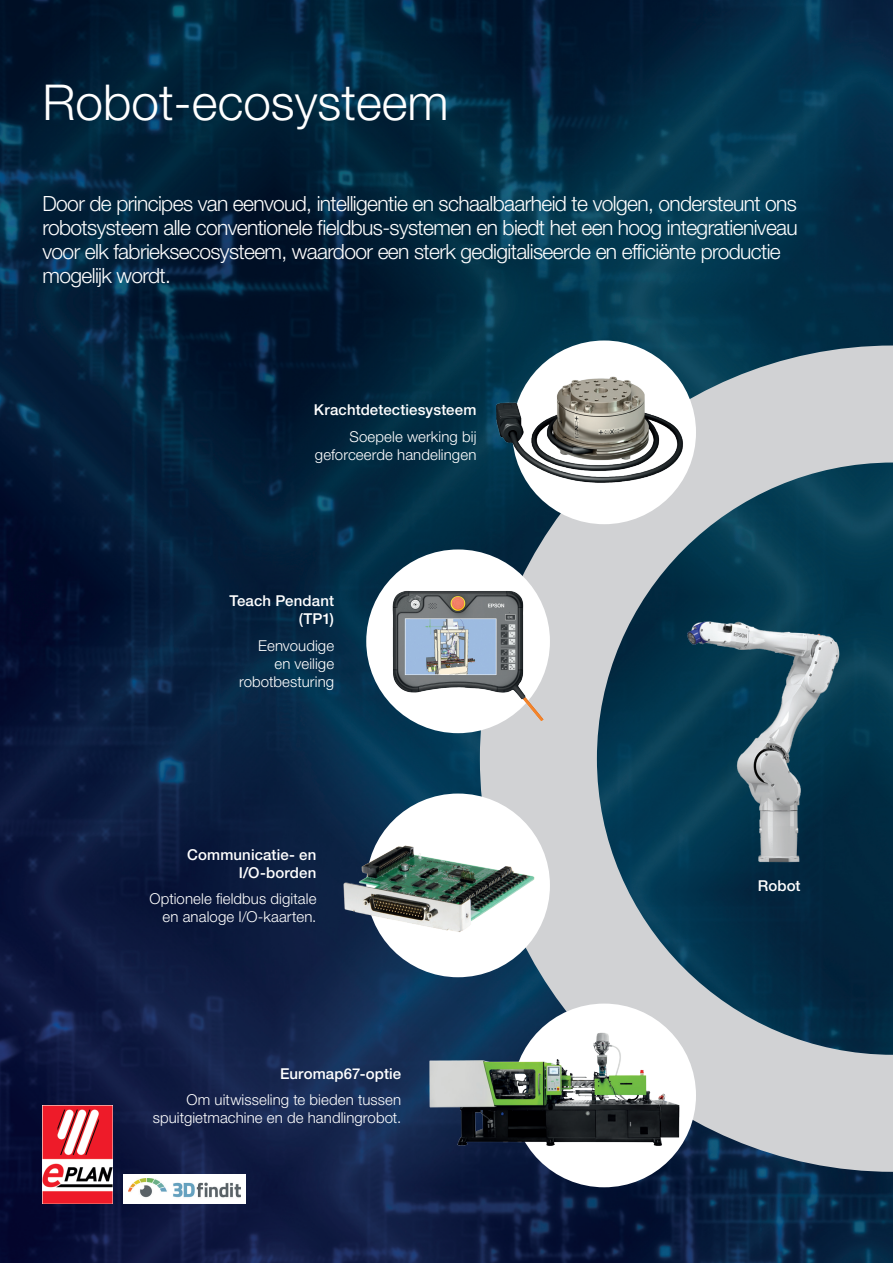
<style>
.page{position:relative;width:893px;height:1263px;background:#fff}
.page>*{position:absolute;margin:0;border:0;box-sizing:border-box;transform-origin:0 0}
.t1{font:300 49.5px "Helvetica Neue LT Pro";color:#fff}
.intro_copy{font:300 21px/24px "Helvetica Neue LT Pro";letter-spacing:-.03em;color:#fff}
.Subheads__enlarged_for_translations{font:300 15px/18px "Helvetica Neue LT Pro";letter-spacing:.005em;color:#fff;text-align:right}
.Subheads__enlarged_for_translations-2{font:500 15px/18px "Helvetica Neue LT Pro";letter-spacing:.01em;color:#fff;text-align:right}
.Body__enlarged_for_translations{font:300 15px/18px "Helvetica Neue LT Pro";letter-spacing:.005em;color:#fff;text-align:right}
</style>
<div class="page">
<img style="left:0;top:0;width:893px;height:1263px">
<div style="left:123px;top:1174px;width:123px;height:29px;background:#fff"></div>
<img style="left:129px;top:1178px;width:111px;height:20px">
<img style="left:43px;top:1106px;width:69px;height:97px">
<svg style="left:480px;top:345px;width:413px;height:827px;background:#67808e"></svg>
<div style="left:512px;top:340px;width:184px;height:184px;background:#fff;border-radius:50%"></div>
<img style="left:490px;top:372px;width:196px;height:116px">
<div style="left:366px;top:549px;width:184px;height:184px;background:#fff;border-radius:50%"></div>
<img style="left:380px;top:584px;width:176px;height:149px">
<div style="left:366px;top:793px;width:184px;height:184px;background:#fff;border-radius:50%"></div>
<img style="left:333px;top:835px;width:210px;height:111px">
<div style="left:512px;top:1003px;width:184px;height:184px;background:#fff;border-radius:50%"></div>
<img style="left:415px;top:1029px;width:278px;height:126px">
<img style="left:680px;top:604px;width:198px;height:275px">
<p class="t1" style="left:43px;top:73px;width:408px">Robot-ecosysteem</p>
<p class="intro_copy" style="left:43px;top:191px;width:757px">Door de principes van eenvoud, intelligentie en schaalbaarheid te volgen, ondersteunt ons robotsysteem alle conventionele fieldbus-systemen en biedt het een hoog integratieniveau voor elk fabrieksecosysteem, waardoor een sterk gedigitaliseerde en efficiënte productie mogelijk wordt.</p>
<p class="Subheads__enlarged_for_translations-2" style="left:314px;top:401px;width:164px">Krachtdetectiesysteem</p>
<p class="Body__enlarged_for_translations" style="left:315px;top:427px;width:163px">Soepele werking bij geforceerde handelingen</p>
<p class="Subheads__enlarged_for_translations-2" style="left:229px;top:592px;width:106px">Teach Pendant (TP1)</p>
<p class="Body__enlarged_for_translations" style="left:239px;top:636px;width:97px">Eenvoudige en veilige robotbesturing</p>
<p class="Subheads__enlarged_for_translations-2" style="left:187px;top:845px;width:131px">Communicatie- en<br>I/O-borden</p>
<p class="Subheads__enlarged_for_translations" style="left:150px;top:889px;width:168px">Optionele fieldbus digitale en analoge I/O-kaarten.</p>
<p class="Subheads__enlarged_for_translations-2" style="left:280px;top:1064px;width:123px">Euromap67-optie</p>
<p class="Subheads__enlarged_for_translations" style="left:153px;top:1090px;width:250px">Om uitwisseling te bieden tussen spuitgietmachine en de handlingrobot.</p>
<p class="Subheads__enlarged_for_translations-2" style="left:758px;top:876px;width:44px">Robot</p>
</div>
